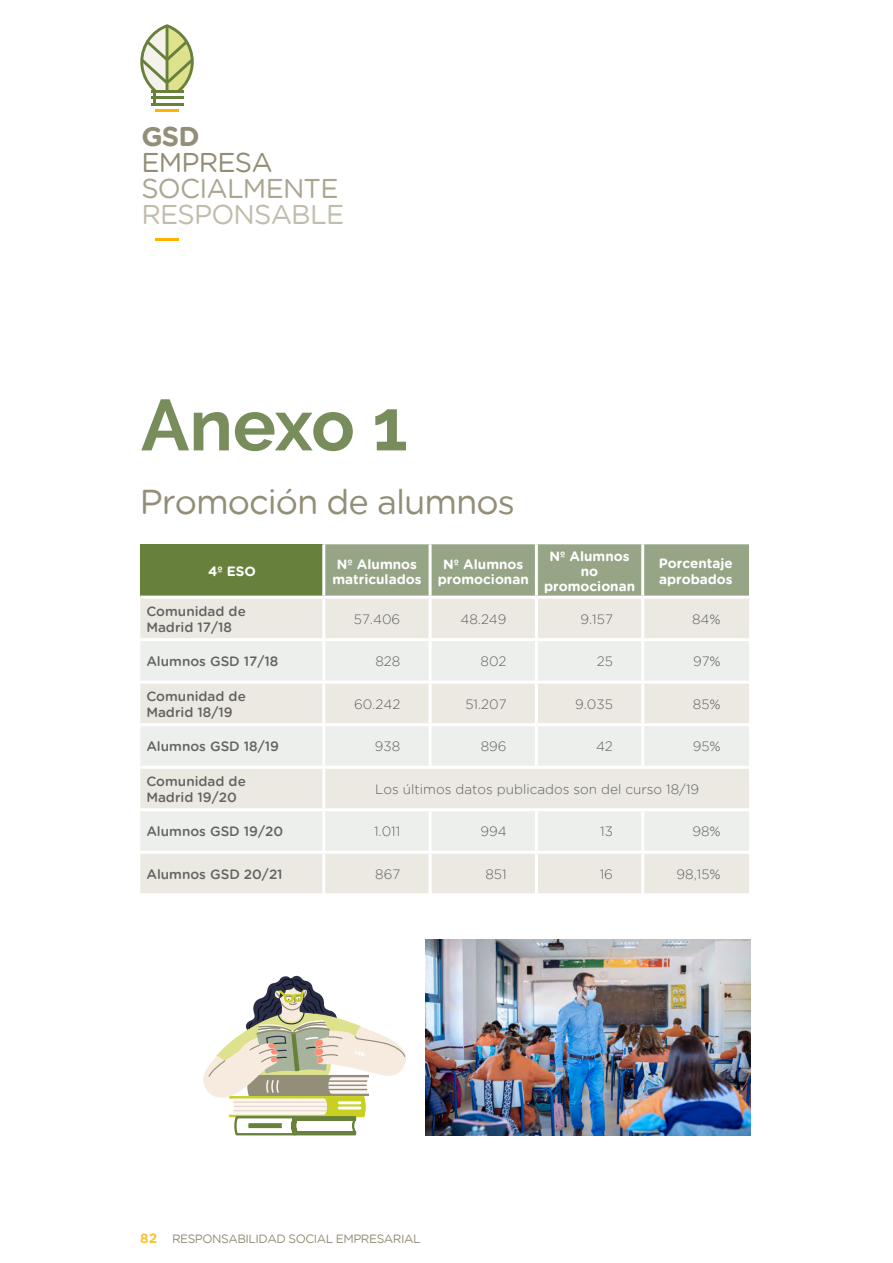
<style>
.page{position:relative;width:893px;height:1263px;background:#fff}
.page>*{position:absolute;margin:0;border:0;box-sizing:border-box;transform-origin:0 0}
.t1{font:700 72px "Raleway";letter-spacing:-.01em;color:#788d5b}
.t2{font:34.5px "Gotham Rounded";letter-spacing:-.03em;color:#938e77}
.t3{font:27.15px "Gotham Rounded";letter-spacing:-.03em;color:#aba592}
.t4{font:27.15px "Gotham Rounded";letter-spacing:-.03em;color:#c1bcac}
.t5{font:27.15px "Gotham Rounded";letter-spacing:-.03em;color:#938e77}
.t6{font:700 27.15px "Gotham Rounded";color:#938e77}
.t7{font:300 13.5px "Gotham Rounded";color:#646363}
.t8{font:500 13.5px/16.2px "Gotham Rounded";color:#646363}
.t9{font:700 13.5px/15px "Gotham Rounded";color:#fff;text-align:center}
.t10{font:12px "Gotham Rounded";letter-spacing:-.04em;color:#938e77}
.s1{font-weight:700;font-size:13.5px;color:#f7c43d}
</style>
<div class="page">
<hr style="left:151px;top:103px;width:32px;height:3px;background:#67813c">
<hr style="left:155px;top:109px;width:24px;height:3px;background:#ffb300">
<svg style="left:140px;top:24px;width:54px;height:80px"></svg>
<hr style="left:155px;top:238px;width:24px;height:3px;background:#ffb300">
<div style="left:140px;top:544px;width:184px;height:53px;background:#67813c"></div>
<div style="left:325px;top:544px;width:424px;height:52px;background:#96a586"></div>
<div style="left:140px;top:599px;width:609px;height:294px;background:#ebe9e2"></div>
<svg style="left:140px;top:641px;width:609px;height:210px;background:#ebece8"></svg>
<hr style="left:322px;top:544px;width:3px;height:52px;background:#fff">
<hr style="left:429px;top:544px;width:3px;height:52px;background:#fff">
<hr style="left:535px;top:544px;width:3px;height:52px;background:#fff">
<hr style="left:641px;top:544px;width:3px;height:52px;background:#fff">
<hr style="left:322px;top:599px;width:3px;height:39px;background:#fff">
<hr style="left:429px;top:599px;width:3px;height:39px;background:#fff">
<hr style="left:535px;top:599px;width:3px;height:39px;background:#fff">
<hr style="left:641px;top:599px;width:3px;height:39px;background:#fff">
<hr style="left:140px;top:638px;width:184px;height:3px;background:#fff">
<hr style="left:324px;top:638px;width:106px;height:3px;background:#fff">
<hr style="left:322px;top:641px;width:3px;height:40px;background:#fff">
<hr style="left:430px;top:638px;width:106px;height:3px;background:#fff">
<hr style="left:429px;top:641px;width:3px;height:40px;background:#fff">
<hr style="left:536px;top:638px;width:107px;height:3px;background:#fff">
<hr style="left:535px;top:641px;width:3px;height:40px;background:#fff">
<hr style="left:643px;top:638px;width:106px;height:3px;background:#fff">
<hr style="left:641px;top:641px;width:3px;height:40px;background:#fff">
<hr style="left:322px;top:684px;width:3px;height:39px;background:#fff">
<hr style="left:429px;top:684px;width:3px;height:39px;background:#fff">
<hr style="left:535px;top:684px;width:3px;height:39px;background:#fff">
<hr style="left:641px;top:684px;width:3px;height:39px;background:#fff">
<hr style="left:140px;top:723px;width:184px;height:3px;background:#fff">
<hr style="left:324px;top:723px;width:106px;height:3px;background:#fff">
<hr style="left:322px;top:726px;width:3px;height:40px;background:#fff">
<hr style="left:430px;top:723px;width:106px;height:3px;background:#fff">
<hr style="left:429px;top:726px;width:3px;height:40px;background:#fff">
<hr style="left:536px;top:723px;width:107px;height:3px;background:#fff">
<hr style="left:535px;top:726px;width:3px;height:40px;background:#fff">
<hr style="left:643px;top:723px;width:106px;height:3px;background:#fff">
<hr style="left:641px;top:726px;width:3px;height:40px;background:#fff">
<hr style="left:322px;top:769px;width:3px;height:39px;background:#fff">
<hr style="left:140px;top:808px;width:184px;height:3px;background:#fff">
<hr style="left:324px;top:808px;width:106px;height:3px;background:#fff">
<hr style="left:322px;top:811px;width:3px;height:40px;background:#fff">
<hr style="left:430px;top:808px;width:106px;height:3px;background:#fff">
<hr style="left:429px;top:811px;width:3px;height:40px;background:#fff">
<hr style="left:536px;top:808px;width:107px;height:3px;background:#fff">
<hr style="left:535px;top:811px;width:3px;height:40px;background:#fff">
<hr style="left:643px;top:808px;width:106px;height:3px;background:#fff">
<hr style="left:641px;top:811px;width:3px;height:40px;background:#fff">
<hr style="left:322px;top:854px;width:3px;height:39px;background:#fff">
<hr style="left:429px;top:854px;width:3px;height:39px;background:#fff">
<hr style="left:535px;top:854px;width:3px;height:39px;background:#fff">
<hr style="left:641px;top:854px;width:3px;height:39px;background:#fff">
<hr style="left:140px;top:596px;width:184px;height:3px;background:#fff">
<hr style="left:140px;top:681px;width:184px;height:3px;background:#fff">
<hr style="left:324px;top:681px;width:106px;height:3px;background:#fff">
<hr style="left:430px;top:681px;width:106px;height:3px;background:#fff">
<hr style="left:536px;top:681px;width:107px;height:3px;background:#fff">
<hr style="left:643px;top:681px;width:106px;height:3px;background:#fff">
<hr style="left:140px;top:766px;width:184px;height:3px;background:#fff">
<hr style="left:324px;top:766px;width:106px;height:3px;background:#fff">
<hr style="left:430px;top:766px;width:106px;height:3px;background:#fff">
<hr style="left:536px;top:766px;width:107px;height:3px;background:#fff">
<hr style="left:643px;top:766px;width:106px;height:3px;background:#fff">
<hr style="left:140px;top:851px;width:184px;height:3px;background:#fff">
<hr style="left:324px;top:851px;width:106px;height:3px;background:#fff">
<hr style="left:430px;top:851px;width:106px;height:3px;background:#fff">
<hr style="left:536px;top:851px;width:107px;height:3px;background:#fff">
<hr style="left:643px;top:851px;width:106px;height:3px;background:#fff">
<img style="left:425px;top:940px;width:325px;height:195px">
<svg style="left:203px;top:975px;width:203px;height:161px"></svg>
<h3 class="t6" style="left:141px;top:121px;width:60px">GSD</h3>
<h3 class="t5" style="left:141px;top:147px;width:133px">EMPRESA</h3>
<h3 class="t3" style="left:141px;top:173px;width:199px">SOCIALMENTE</h3>
<h3 class="t4" style="left:141px;top:199px;width:204px">RESPONSABLE</h3>
<h1 class="t1" style="left:141px;top:384px;width:268px">Anexo 1</h1>
<h2 class="t2" style="left:140px;top:483px;width:376px">Promoción de alumnos</h2>
<p class="t9" style="left:208px;top:563px;width:49px">4º ESO</p>
<p class="t9" style="left:332px;top:556px;width:91px">Nº Alumnos matriculados</p>
<p class="t9" style="left:438px;top:556px;width:93px">Nº Alumnos promocionan</p>
<p class="t9" style="left:544px;top:548px;width:93px">Nº Alumnos no promocionan</p>
<p class="t9" style="left:659px;top:555px;width:75px;line-height:16.2px;text-align:left">Porcentaje aprobados</p>
<p class="t8" style="left:146px;top:602px;width:101px">Comunidad de<br>Madrid 17/18</p>
<p class="t7" style="left:354px;top:612px;width:48px">57.406</p>
<p class="t7" style="left:460px;top:612px;width:48px">48.249</p>
<p class="t7" style="left:580px;top:612px;width:34px">9.157</p>
<p class="t7" style="left:692px;top:612px;width:30px">84%</p>
<p class="t8" style="left:146px;top:653px;width:134px">Alumnos GSD 17/18</p>
<p class="t7" style="left:375px;top:654px;width:26px">828</p>
<p class="t7" style="left:481px;top:654px;width:28px">802</p>
<p class="t7" style="left:597px;top:654px;width:18px">25</p>
<p class="t7" style="left:693px;top:654px;width:29px">97%</p>
<p class="t8" style="left:146px;top:687px;width:101px">Comunidad de<br>Madrid 18/19</p>
<p class="t7" style="left:354px;top:697px;width:48px">60.242</p>
<p class="t7" style="left:465px;top:697px;width:43px">51.207</p>
<p class="t7" style="left:575px;top:697px;width:39px">9.035</p>
<p class="t7" style="left:693px;top:697px;width:29px">85%</p>
<p class="t8" style="left:146px;top:738px;width:134px">Alumnos GSD 18/19</p>
<p class="t7" style="left:375px;top:739px;width:27px">938</p>
<p class="t7" style="left:481px;top:739px;width:27px">896</p>
<p class="t7" style="left:596px;top:739px;width:18px">42</p>
<p class="t7" style="left:693px;top:739px;width:29px">95%</p>
<p class="t8" style="left:146px;top:773px;width:101px">Comunidad de<br>Madrid 19/20</p>
<p class="t7" style="left:375px;top:782px;width:326px">Los últimos datos publicados son del curso 18/19</p>
<p class="t8" style="left:146px;top:823px;width:138px">Alumnos GSD 19/20</p>
<p class="t7" style="left:374px;top:824px;width:28px">1.011</p>
<p class="t7" style="left:480px;top:824px;width:28px">994</p>
<p class="t7" style="left:600px;top:824px;width:14px">13</p>
<p class="t7" style="left:692px;top:824px;width:30px">98%</p>
<p class="t8" style="left:146px;top:866px;width:138px">Alumnos GSD 20/21</p>
<p class="t7" style="left:375px;top:867px;width:27px">867</p>
<p class="t7" style="left:485px;top:867px;width:23px">851</p>
<p class="t7" style="left:600px;top:867px;width:15px">16</p>
<p class="t7" style="left:677px;top:867px;width:46px">98,15%</p>
<p class="t10" style="left:140px;top:1232px;width:282px"><span class="s1">82</span> RESPONSABILIDAD SOCIAL EMPRESARIAL</p>
</div>
